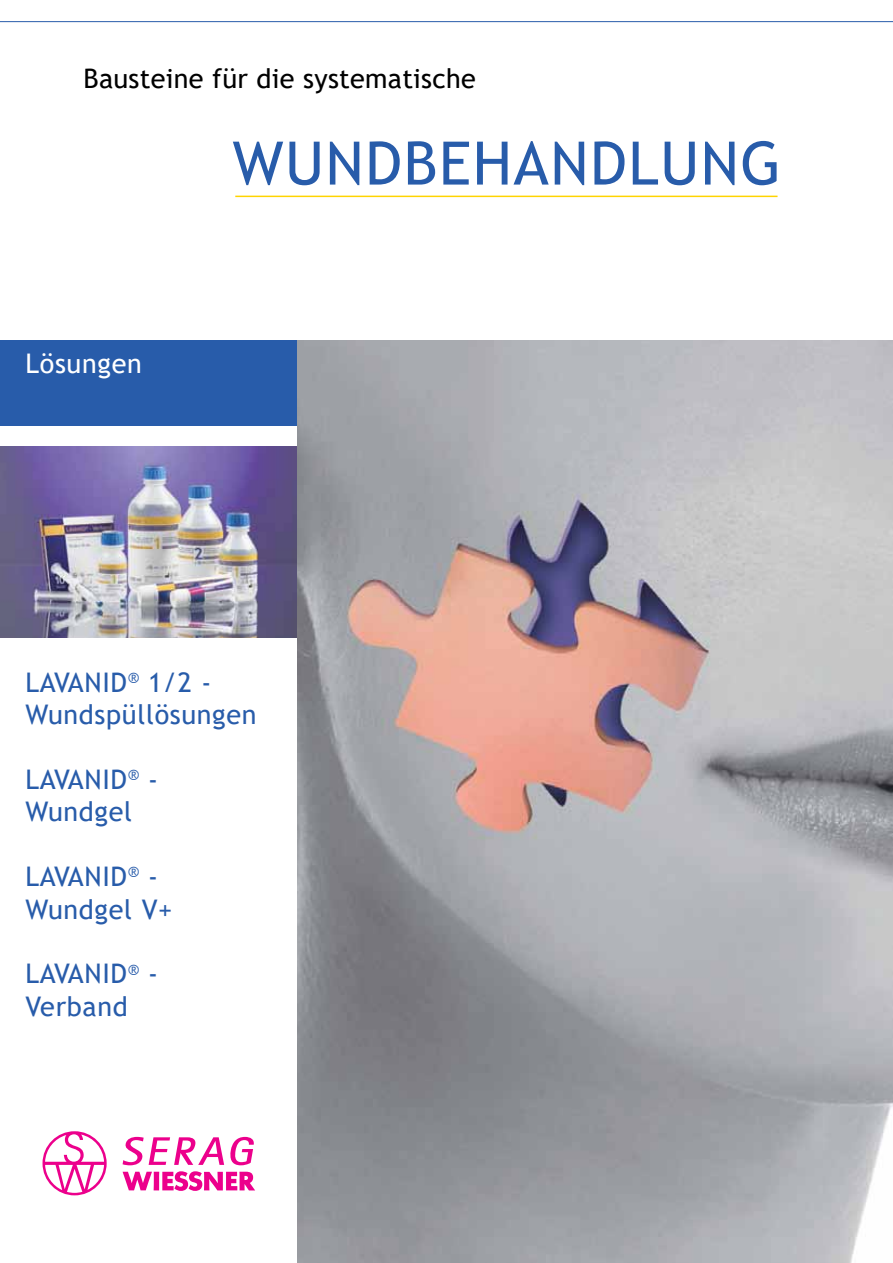
<style>
.page{position:relative;width:893px;height:1263px;background:#fff}
.page>*{position:absolute;margin:0;border:0;box-sizing:border-box;transform-origin:0 0}
.t1{font:60px "Trebuchet MS";letter-spacing:.025em;color:#285caa}
.t2{font:27px/32.4px "Trebuchet MS";letter-spacing:.025em;color:#285caa}
.t3{font:27px "Trebuchet MS";letter-spacing:.01em;color:#000}
.t4{font:27px "Trebuchet MS";color:#fff}
</style>
<div class="page">
<svg style="left:123px;top:1171px;width:132px;height:20px"></svg>
<svg style="left:43px;top:1131px;width:64px;height:64px"></svg>
<svg style="left:123px;top:1137px;width:131px;height:28px"></svg>
<hr style="left:0;top:21px;width:893px;height:1px;background:#285caa">
<div style="left:0;top:340px;width:298px;height:85px;background:#285caa"></div>
<img style="left:0;top:446px;width:298px;height:192px">
<img style="left:298px;top:340px;width:595px;height:923px">
<hr style="left:235px;top:196px;width:542px;height:1px;background:#ffd400">
<p class="t3" style="left:84px;top:62px;width:394px">Bausteine für die systematische</p>
<p class="t4" style="left:26px;top:347px;width:118px">Lösungen</p>
<h1 class="t1" style="left:232px;top:125px;width:550px">Wundbehandlung</h1>
<p class="t2" style="left:26px;top:666px;width:233px">LAVANID<sup>®</sup> 1/2 -<br>Wundspüllösungen</p>
<p class="t2" style="left:26px;top:763px;width:134px">LAVANID<sup>®</sup> -<br>Wundgel</p>
<p class="t2" style="left:26px;top:860px;width:148px">LAVANID<sup>®</sup> -<br>Wundgel V+</p>
<p class="t2" style="left:26px;top:957px;width:134px">LAVANID<sup>®</sup> -<br>Verband</p>
</div>
